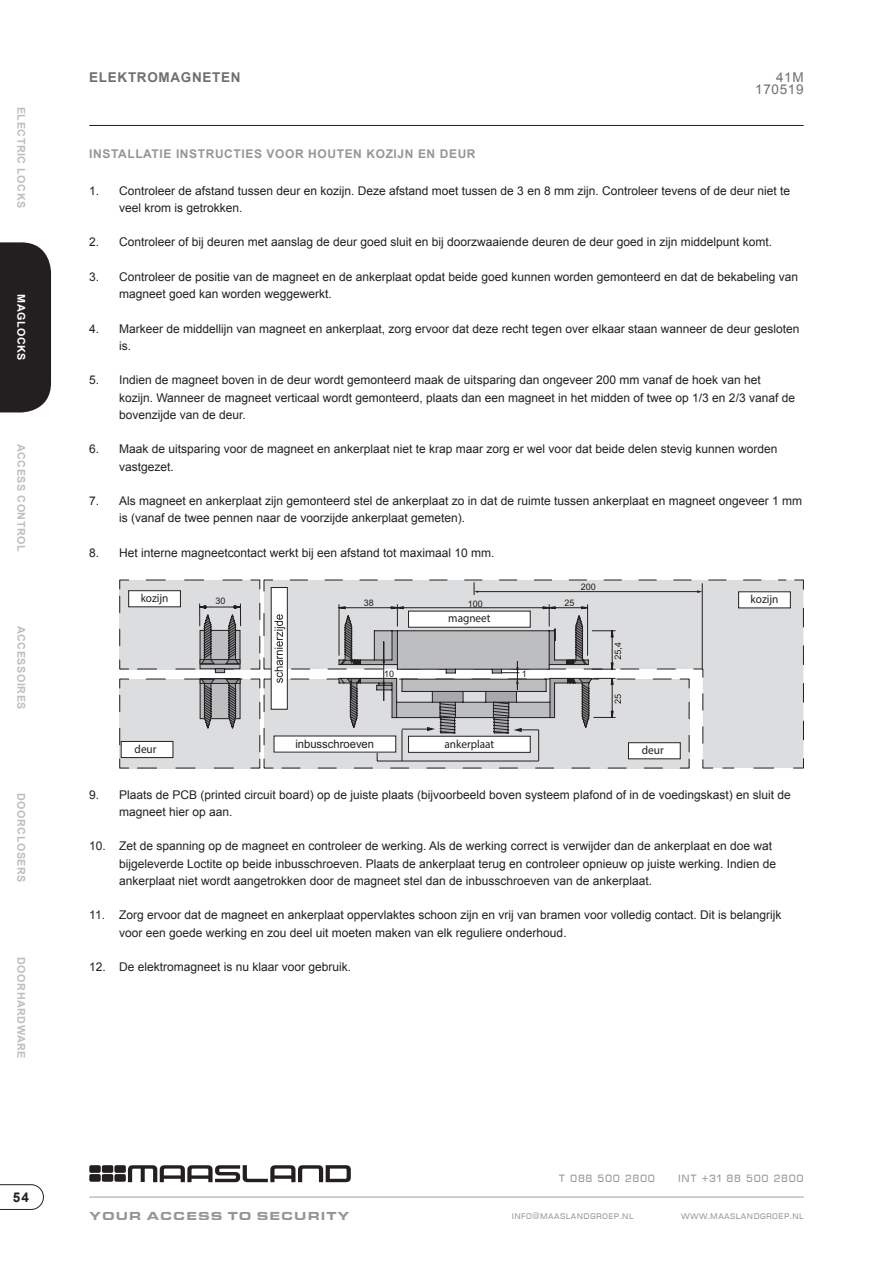
<style>
.page{position:relative;width:893px;height:1263px;background:#fff}
.page>*{position:absolute;margin:0;border:0;box-sizing:border-box;transform-origin:0 0}
.t1{font:700 13.5px "Arial";letter-spacing:.05em;color:#6d6f71}
.t2{font:13.5px/12px "Arial";letter-spacing:.05em;color:#6d6f71;text-align:right}
.t3{font:700 13.5px "Arial";color:#231f20}
.t4{font:12.75px "Eurostile DCD";letter-spacing:.05em;color:#949698}
.t5{font:12px/17.2px "Arial";color:#231f20}
.t6{font:700 12px "Arial";letter-spacing:.05em;color:#949698}
.t7{font:900 12px "Eurostile Extended";letter-spacing:.085em;color:#949698}
.t8{font:11.7px "Myriad Pro";color:#231f20;scale:.96 1}
.t9{font:11.7px "Arial";color:#231f20;scale:.96 1}
.t10{font:700 10.8px "Arial";letter-spacing:.05em;color:#bcbec0}
.t11{font:700 10.8px "Arial";letter-spacing:.05em;color:#fff}
.t12{font:9.75px "Eurostile DCD";letter-spacing:.05em;color:#949698}
.t13{font:9px "Arial";color:#231f20}
</style>
<div class="page">
<hr style="left:89px;top:125px;width:715px;height:1px;background:#231f20">
<div style="left:0;top:242px;width:51px;height:170px;background:#231f20"></div>
<svg style="left:89px;top:1165px;width:262px;height:17px"></svg>
<svg style="left:0;top:1184px;width:44px;height:26px"></svg>
<hr style="left:89px;top:1196px;width:715px;height:2px;background:#bcbec0">
<svg style="left:723px;top:768px;width:51px;height:1px"></svg>
<svg style="left:264px;top:580px;width:540px;height:188px;background:#dbdcdd"></svg>
<div style="left:739px;top:592px;width:51px;height:16px;background:#fff"></div>
<div style="left:120px;top:580px;width:140px;height:89px;background:#dcddde"></div>
<svg style="left:119px;top:660px;width:10px;height:9px"></svg>
<svg style="left:119px;top:596px;width:1px;height:50px"></svg>
<svg style="left:119px;top:580px;width:10px;height:9px"></svg>
<svg style="left:146px;top:580px;width:96px;height:1px"></svg>
<svg style="left:250px;top:580px;width:10px;height:9px"></svg>
<div style="left:215px;top:669px;width:10px;height:4px;border:1px solid #231f20"></div>
<svg style="left:137px;top:603px;width:104px;height:67px"></svg>
<div style="left:120px;top:679px;width:140px;height:89px;background:#dcddde"></div>
<svg style="left:137px;top:768px;width:96px;height:1px"></svg>
<svg style="left:119px;top:759px;width:10px;height:9px"></svg>
<svg style="left:119px;top:695px;width:1px;height:50px"></svg>
<svg style="left:119px;top:679px;width:10px;height:9px"></svg>
<div style="left:200px;top:678px;width:40px;height:41px;border:1px solid #231f20"></div>
<svg style="left:146px;top:679px;width:96px;height:50px"></svg>
<div style="left:129px;top:591px;width:51px;height:16px;background:#fff"></div>
<div style="left:128px;top:590px;width:53px;height:17px;border:1px solid #231f20"></div>
<div style="left:121px;top:741px;width:52px;height:16px;background:#fff"></div>
<div style="left:121px;top:741px;width:52px;height:17px;border:1px solid #231f20"></div>
<hr style="left:702px;top:584px;width:1px;height:85px;background:#231f20">
<svg style="left:290px;top:580px;width:496px;height:15px;background:#d1d2d3"></svg>
<div style="left:271px;top:587px;width:16px;height:122px;background:#fff"></div>
<div style="left:271px;top:587px;width:16px;height:122px;border:1px solid #231f20"></div>
<svg style="left:250px;top:602px;width:440px;height:167px;background:#c9cacb"></svg>
<hr style="left:538px;top:730px;width:1px;height:31px;background:#231f20">
<hr style="left:402px;top:730px;width:1px;height:31px;background:#231f20">
<div style="left:274px;top:736px;width:122px;height:16px;background:#fff"></div>
<p class="t10" style="left:28px;top:107px;width:103px;rotate:90deg">ELECTRIC LOCKS</p>
<p class="t11" style="left:28px;top:294px;width:68px;rotate:90deg">MAGLOCKS</p>
<p class="t10" style="left:28px;top:444px;width:109px;rotate:90deg">ACCESS CONTROL</p>
<p class="t10" style="left:28px;top:626px;width:85px;rotate:90deg">ACCESSOIRES</p>
<p class="t10" style="left:28px;top:793px;width:91px;rotate:90deg">DOORCLOSERS</p>
<p class="t10" style="left:28px;top:957px;width:103px;rotate:90deg">DOORHARDWARE</p>
<p class="t3" style="left:13px;top:1188px;width:18px">54</p>
<p class="t1" style="left:89px;top:69px;width:153px">ELEKTROMAGNETEN</p>
<p class="t2" style="left:755px;top:72px;width:50px">41M<br>170519</p>
<p class="t6" style="left:89px;top:145px;width:388px">INSTALLATIE INSTRUCTIES VOOR HOUTEN KOZIJN EN DEUR</p>
<p class="t5" style="left:119px;top:182px;width:673px;text-indent:-30px">1. Controleer de afstand tussen deur en kozijn. Deze afstand moet tussen de 3 en 8 mm zijn. Controleer tevens of de deur niet te veel krom is getrokken.</p>
<p class="t5" style="left:89px;top:234px;width:684px">2. Controleer of bij deuren met aanslag de deur goed sluit en bij doorzwaaiende deuren de deur goed in zijn middelpunt komt.</p>
<p class="t5" style="left:119px;top:268px;width:681px;text-indent:-30px">3. Controleer de positie van de magneet en de ankerplaat opdat beide goed kunnen worden gemonteerd en dat de bekabeling van magneet goed kan worden weggewerkt.</p>
<p class="t5" style="left:119px;top:320px;width:682px;text-indent:-30px">4. Markeer de middellijn van magneet en ankerplaat, zorg ervoor dat deze recht tegen over elkaar staan wanneer de deur gesloten is.</p>
<p class="t5" style="left:119px;top:372px;width:677px;text-indent:-30px">5. Indien de magneet boven in de deur wordt gemonteerd maak de uitsparing dan ongeveer 200 mm vanaf de hoek van het kozijn. Wanneer de magneet verticaal wordt gemonteerd, plaats dan een magneet in het midden of twee op 1/3 en 2/3 vanaf de bovenzijde van de deur.</p>
<p class="t5" style="left:119px;top:441px;width:660px;text-indent:-30px">6. Maak de uitsparing voor de magneet en ankerplaat niet te krap maar zorg er wel voor dat beide delen stevig kunnen worden vastgezet.</p>
<p class="t5" style="left:119px;top:492px;width:685px;text-indent:-30px">7. Als magneet en ankerplaat zijn gemonteerd stel de ankerplaat zo in dat de ruimte tussen ankerplaat en magneet ongeveer 1 mm is (vanaf de twee pennen naar de voorzijde ankerplaat gemeten).</p>
<p class="t5" style="left:89px;top:544px;width:407px">8. Het interne magneetcontact werkt bij een afstand tot maximaal 10 mm.</p>
<p class="t8" style="left:141px;top:591px;width:31px">kozijn</p>
<p class="t8" style="left:135px;top:741px;width:24px">deur</p>
<p class="t13" style="left:581px;top:582px;width:17px">200</p>
<p class="t13" style="left:216px;top:596px;width:12px">30</p>
<p class="t13" style="left:364px;top:598px;width:12px">38</p>
<p class="t13" style="left:468px;top:598px;width:17px">100</p>
<p class="t13" style="left:565px;top:598px;width:12px">25</p>
<p class="t8" style="left:448px;top:611px;width:46px">magneet</p>
<p class="t13" style="left:384px;top:668px;width:12px">10</p>
<p class="t13" style="left:522px;top:668px;width:7px">1</p>
<p class="t9" style="left:295px;top:737px;width:84px">inbusschroeven</p>
<p class="t8" style="left:444px;top:736px;width:53px">ankerplaat</p>
<p class="t8" style="left:642px;top:743px;width:24px">deur</p>
<p class="t8" style="left:751px;top:592px;width:31px">kozijn</p>
<p class="t5" style="left:119px;top:786px;width:673px;text-indent:-30px">9. Plaats de PCB (printed circuit board) op de juiste plaats (bijvoorbeeld boven systeem plafond of in de voedingskast) en sluit de magneet hier op aan.</p>
<p class="t5" style="left:119px;top:837px;width:658px;text-indent:-30px">10. Zet de spanning op de magneet en controleer de werking. Als de werking correct is verwijder dan de ankerplaat en doe wat bijgeleverde Loctite op beide inbusschroeven. Plaats de ankerplaat terug en controleer opnieuw op juiste werking. Indien de ankerplaat niet wordt aangetrokken door de magneet stel dan de inbusschroeven van de ankerplaat.</p>
<p class="t5" style="left:119px;top:906px;width:664px;text-indent:-30px">11. Zorg ervoor dat de magneet en ankerplaat oppervlaktes schoon zijn en vrij van bramen voor volledig contact. Dit is belangrijk voor een goede werking en zou deel uit moeten maken van elk reguliere onderhoud.</p>
<p class="t5" style="left:89px;top:958px;width:263px">12. De elektromagneet is nu klaar voor gebruik.</p>
<p class="t7" style="left:89px;top:1209px;width:262px">YOUR ACCESS TO SECURITY</p>
<p class="t4" style="left:559px;top:1171px;width:98px">t 088 500 2800</p>
<p class="t4" style="left:678px;top:1171px;width:127px">int +31 88 500 2800</p>
<p class="t12" style="left:512px;top:1210px;width:123px">info@maaslandgroep.nl</p>
<p class="t12" style="left:681px;top:1210px;width:124px">www.maaslandgroep.nl</p>
</div>
